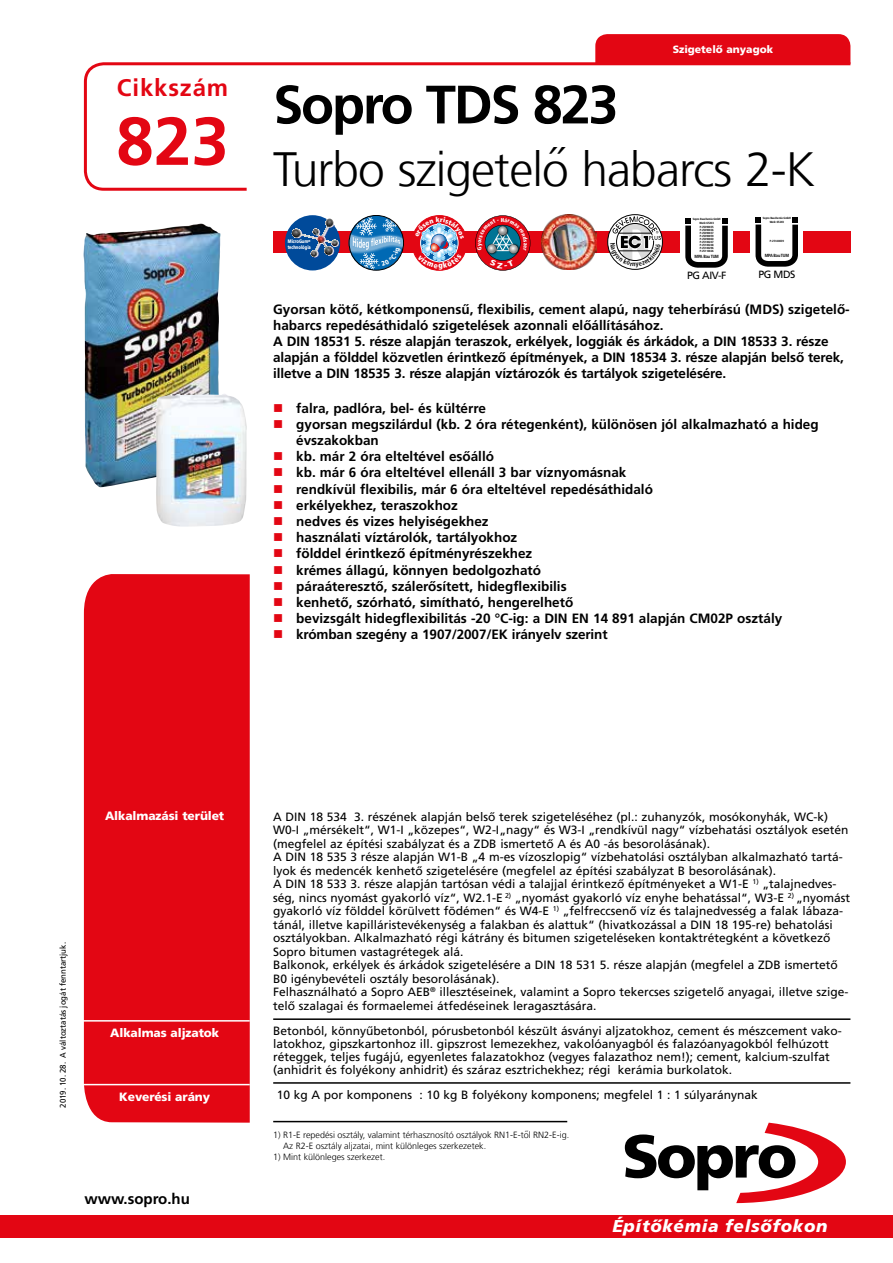
<style>
.page{position:relative;width:893px;height:1263px;background:#fff}
.page>*{position:absolute;margin:0;border:0;box-sizing:border-box;transform-origin:0 0}
.t1{font:700 67.5px "Sto Frutiger";color:#e30613}
.t2{font:700 54px "Sto Frutiger";letter-spacing:-.04em;color:#000}
.t3{font:300 48px "Sto Frutiger";letter-spacing:-.02em;color:#000}
.t4{font:700 24px "Sto Frutiger";letter-spacing:.035em;color:#e30613}
.t5{font:italic 900 17.1px "Sto Frutiger";letter-spacing:.04em;color:#fff}
.t6{font:700 15px "Sto Frutiger";color:#000}
.t7{font:700 13.5px/16.2px "Sto Frutiger";color:#000}
.t8{font:12px/13.5px "Sto Frutiger";color:#000}
.t9{font:900 12px "Sto Frutiger";letter-spacing:-.01em;color:#fff}
.t10{font:900 10.5px "Sto Frutiger";color:#fff}
.t11{font:10.5px "Sto Frutiger";letter-spacing:-.04em;color:#000}
.t12{font:300 9px/10.8px "Sto Frutiger";color:#000}
.t13{font:8.25px "Sto Frutiger";color:#000;scale:.95 1}
.t14{font:900 5.1px/5.2px "Sto Frutiger";color:#fff;scale:.75 1}
.t15{font:700 condensed 4.5px "Sto Frutiger";letter-spacing:-.04em;color:#000}
.t16{font:700 3.75px/3.8px "Frutiger LT";color:#000;text-align:center;scale:.9 1}
.t17{font:700 condensed 3px/3px "Sto Frutiger";letter-spacing:-.04em;color:#000;text-align:center}
.s1{color:#e30613}
</style>
<div class="page">
<hr style="left:273px;top:1018px;width:577px;height:2px;background:#000">
<hr style="left:273px;top:1082px;width:577px;height:2px;background:#000">
<svg style="left:625px;top:1123px;width:221px;height:80px"></svg>
<div style="left:0;top:1215px;width:893px;height:22px;background:#e30613"></div>
<svg style="left:83px;top:61px;width:768px;height:130px"></svg>
<div style="left:84px;top:574px;width:166px;height:549px;background:#e30613"></div>
<div style="left:595px;top:34px;width:255px;height:30px;background:#e30613"></div>
<div style="left:273px;top:232px;width:577px;height:21px;background:#e30613"></div>
<hr style="left:80px;top:1020px;width:170px;height:1px;background:#fff">
<hr style="left:80px;top:1084px;width:170px;height:1px;background:#fff">
<div style="left:285px;top:215px;width:55px;height:55px;background:#004a9a;border-radius:50%"></div>
<img style="left:291px;top:219px;width:47px;height:38px">
<div style="left:412px;top:215px;width:55px;height:55px;border:1px solid #e30613;border-radius:50%"></div>
<div style="left:608px;top:214px;width:55px;height:56px;border:1px solid #000;border-radius:50%"></div>
<hr style="left:273px;top:1121px;width:294px;height:1px;background:#000">
<img style="left:541px;top:214px;width:56px;height:56px">
<div style="left:680px;top:214px;width:53px;height:57px;background:#fff"></div>
<svg style="left:685px;top:218px;width:43px;height:50px"></svg>
<div style="left:693px;top:218px;width:28px;height:41px;background:#fff"></div>
<div style="left:751px;top:213px;width:52px;height:57px;background:#fff"></div>
<svg style="left:755px;top:217px;width:43px;height:50px"></svg>
<div style="left:763px;top:217px;width:28px;height:41px;background:#fff"></div>
<img style="left:83px;top:224px;width:137px;height:263px">
<img style="left:156px;top:394px;width:91px;height:133px">
<svg style="left:415px;top:217px;width:49px;height:53px"></svg>
<svg style="left:475px;top:215px;width:55px;height:55px"></svg>
<svg style="left:610px;top:216px;width:51px;height:52px"></svg>
<svg style="left:349px;top:217px;width:55px;height:53px"></svg>
<h3 class="t4" style="left:117px;top:73px;width:113px">Cikkszám</h3>
<h1 class="t1" style="left:116px;top:102px;width:114px">823</h1>
<p class="t10" style="left:673px;top:43px;width:102px">Szigetelő anyagok</p>
<h2 class="t2" style="left:273px;top:73px;width:347px">Sopro TDS 823</h2>
<h3 class="t3" style="left:273px;top:141px;width:543px">Turbo szigetelő habarcs 2-K</h3>
<p class="t14" style="left:288px;top:239px;width:32px">MicroGum<sup>® </sup>technológia</p>
<p class="t17" style="left:693px;top:217px;width:30px;line-height:3.6px">Sopro Bauchemie GmbH<br>Werk: 65203</p>
<p class="t17" style="left:700px;top:226px;width:15px;text-align:justify">P-25090035<br>P-25090036<br>P-25090037<br>P-25090059<br>P-25090060<br>P-25100247<br>P-25100248<br>P-25100296<br>P-25110026</p>
<p class="t15" style="left:694px;top:254px;width:26px">MPA Bau TUM</p>
<p class="t11" style="left:687px;top:269px;width:41px">PG AIV-F</p>
<p class="t16" style="left:693px;top:235px;width:33px">Sopro<br>Bauchemie GmbH</p>
<p class="t17" style="left:763px;top:216px;width:30px;line-height:3.6px">Sopro Bauchemie GmbH<br>Werk: 65203</p>
<p class="t17" style="left:770px;top:240px;width:15px">P-25140039</p>
<p class="t15" style="left:765px;top:253px;width:26px">MPA Bau TUM</p>
<p class="t11" style="left:758px;top:268px;width:38px">PG MDS</p>
<p class="t16" style="left:763px;top:238px;width:33px">Bauchemie GmbH</p>
<p class="t7" style="left:273px;top:301px;width:578px">Gyorsan kötő, kétkomponensű, flexibilis, cement alapú, nagy teherbírású (MDS) szigetelő&shy;habarcs repedésáthidaló szigetelések azonnali előállításához.<br>A DIN 18531 5. része alapján teraszok, erkélyek, loggiák és árkádok, a DIN 18533 3. része alapján a földdel közvetlen érintkező építmények, a DIN 18534 3. része alapján belső terek, illetve a DIN 18535 3. része alapján víztározók és tartályok szigetelésére.</p>
<p class="t7" style="left:273px;top:400px;width:214px"><span class="s1">■</span> falra, padlóra, bel- és kültérre</p>
<p class="t7" style="left:296px;top:416px;width:524px;text-indent:-23px"><span class="s1">■</span> gyorsan megszilárdul (kb. 2 óra rétegenként), különösen jól alkalmazható a hideg évszakokban</p>
<p class="t7" style="left:273px;top:448px;width:222px"><span class="s1">■</span> kb. már 2 óra elteltével esőálló</p>
<p class="t7" style="left:273px;top:465px;width:355px"><span class="s1">■</span> kb. már 6 óra elteltével ellenáll 3 bar víznyomásnak</p>
<p class="t7" style="left:273px;top:481px;width:381px"><span class="s1">■</span> rendkívül flexibilis, már 6 óra elteltével repedésáthidaló</p>
<p class="t7" style="left:273px;top:497px;width:186px"><span class="s1">■</span> erkélyekhez, teraszokhoz</p>
<p class="t7" style="left:273px;top:513px;width:217px"><span class="s1">■</span> nedves és vizes helyiségekhez</p>
<p class="t7" style="left:273px;top:529px;width:246px"><span class="s1">■</span> használati víztárolók, tartályokhoz</p>
<p class="t7" style="left:273px;top:546px;width:261px"><span class="s1">■</span> földdel érintkező építményrészekhez</p>
<p class="t7" style="left:273px;top:562px;width:269px"><span class="s1">■</span> krémes állagú, könnyen bedolgozható</p>
<p class="t7" style="left:273px;top:578px;width:295px"><span class="s1">■</span> páraáteresztő, szálerősített, hidegflexibilis</p>
<p class="t7" style="left:273px;top:594px;width:302px"><span class="s1">■</span> kenhető, szórható, simítható, hengerelhető</p>
<p class="t7" style="left:273px;top:610px;width:511px"><span class="s1">■</span> bevizsgált hidegflexibilitás -20 °C-ig: a DIN EN 14 891 alapján CM02P osztály</p>
<p class="t7" style="left:273px;top:627px;width:336px"><span class="s1">■</span> krómban szegény a 1907/2007/EK irányelv szerint</p>
<p class="t9" style="left:105px;top:809px;width:121px">Alkalmazási terület</p>
<p class="t13" style="left:58px;top:1108px;width:176px;rotate:-90deg">2019. 10. 28. A változtatás jogát fenntartjuk.</p>
<p class="t9" style="left:110px;top:1025px;width:110px">Alkalmas aljzatok</p>
<p class="t9" style="left:119px;top:1089px;width:92px">Keverési arány</p>
<p class="t6" style="left:84px;top:1190px;width:107px">www.sopro.hu</p>
<p class="t8" style="left:273px;top:810px;width:578px">A DIN 18 534 3. részének alapján belső terek szigeteléséhez (pl.: zuhanyzók, mosókonyhák, WC-k)<br>W0-I „mérsékelt“, W1-I „közepes“, W2-I„nagy“ és W3-I „rendkívül nagy“ vízbehatási osztályok esetén (megfelel az építési szabályzat és a ZDB ismertető A és A0 -ás besorolásának).<br>A DIN 18 535 3 része alapján W1-B „4 m-es vízoszlopig“ vízbehatolási osztályban alkalmazható tartá&shy;lyok és medencék kenhető szigetelésére (megfelel az építési szabályzat B besorolásának).<br>A DIN 18 533 3. része alapján tartósan védi a talajjal érintkező építményeket a W1-E <sup>1)</sup> „talajnedves&shy;ség, nincs nyomást gyakorló víz“, W2.1-E <sup>2)</sup> „nyomást gyakorló víz enyhe behatással“, W3-E <sup>2)</sup> „nyomást gyakorló víz földdel körülvett födémen“ és W4-E <sup>1)</sup> „felfreccsenő víz és talajnedvesség a falak lábaza&shy;tánál, illetve kapilláristevékenység a falakban és alattuk“ (hivatkozással a DIN 18 195-re) behatolási osztályokban. Alkalmazható régi kátrány és bitumen szigeteléseken kontaktrétegként a következő Sopro bitumen vastagrétegek alá.<br>Balkonok, erkélyek és árkádok szigetelésére a DIN 18 531 5. része alapján (megfelel a ZDB ismertető B0 igénybevételi osztály besorolásának).<br>Felhasználható a Sopro AEB<sup>®</sup> illesztéseinek, valamint a Sopro tekercses szigetelő anyagai, illetve szige&shy;telő szalagai és formaelemei átfedéseinek leragasztására.</p>
<p class="t8" style="left:273px;top:1025px;width:570px;line-height:12.8px">Betonból, könnyűbetonból, pórusbetonból készült ásványi aljzatokhoz, cement és mészcement vako&shy;latokhoz, gipszkartonhoz ill. gipszrost lemezekhez, vakolóanyagból és falazóanyagokból felhúzott réteggek, teljes fugájú, egyenletes falazatokhoz (vegyes falazathoz nem!); cement, kalcium-szulfat (anhidrit és folyékony anhidrit) és száraz esztrichekhez; régi kerámia burkolatok.</p>
<p class="t8" style="left:277px;top:1088px;width:482px">10 kg A por komponens : 10 kg B folyékony komponens; megfelel 1 : 1 súlyaránynak</p>
<p class="t12" style="left:283px;top:1129px;width:288px;text-indent:-10px">1) R1-E repedési osztály, valamint térhasznosító osztályok RN1-E-től RN2-E-ig.<br>Az R2-E osztály aljzatai, mint különleges szerkezetek.</p>
<p class="t12" style="left:273px;top:1151px;width:114px">1) Mint különleges szerkezet.</p>
<h3 class="t5" style="left:612px;top:1216px;width:217px">Építőkémia felsőfokon</h3>
</div>
